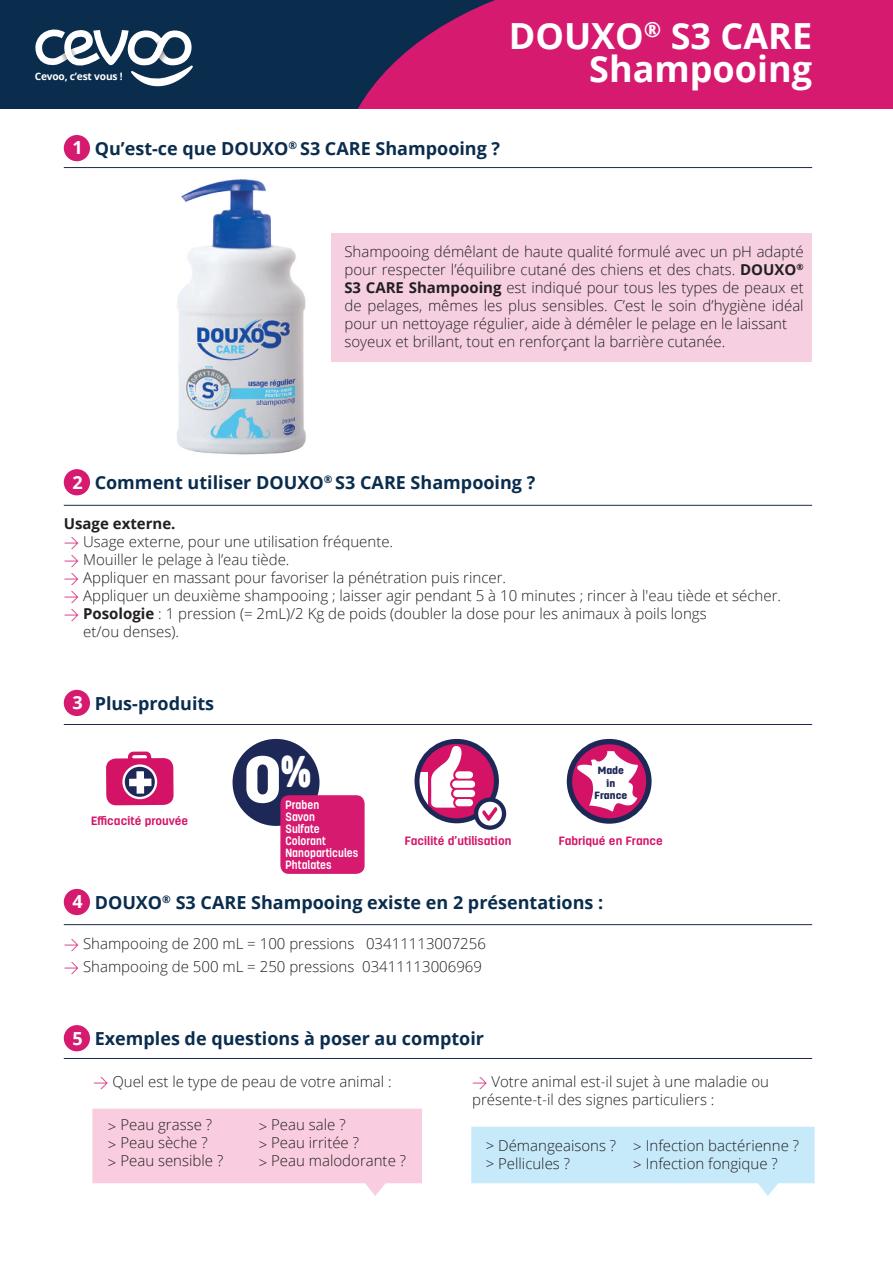
<style>
.page{position:relative;width:893px;height:1263px;background:#fff}
.page>*{position:absolute;margin:0;border:0;box-sizing:border-box;transform-origin:0 0}
.t1{font:900 65.1px "Antartida Rounded";color:#fff}
.t2{font:900 44.4px "Antartida Rounded";color:#fff;scale:.69 1}
.t3{font:700 36px "Open Sans";color:#fff}
.t4{font:700 18px "Open Sans";color:#0a2d4e}
.t5{font:300 15px/18px "Open Sans";color:#231f20}
.t6{font:700 15px "Open Sans";color:#231f20}
.t7{font:700 12px "Antartida Rounded";color:#d41367}
.t8{font:700 12px/12px "Antartida Rounded";color:#fff;scale:.88 1}
.t9{font:900 10.5px/12.6px "Antartida Rounded";color:#1d2856;text-align:center}
.t10{font:700 10.2px "Open Sans";letter-spacing:-.02em;color:#fff}
.s1{color:#fff}
.s2{font-weight:700}
.s3{font-family:"DIN";color:#d51a70}
</style>
<div class="page">
<div style="left:332px;top:234px;width:480px;height:128px;background:#f6d0e1"></div>
<div style="left:64px;top:135px;width:26px;height:26px;background:#d51a70;border-radius:50%"></div>
<hr style="left:64px;top:167px;width:748px;height:1px;background:#1d2856">
<div style="left:64px;top:469px;width:26px;height:26px;background:#d51a70;border-radius:50%"></div>
<hr style="left:64px;top:505px;width:748px;height:1px;background:#1d2856">
<div style="left:64px;top:690px;width:26px;height:26px;background:#d51a70;border-radius:50%"></div>
<hr style="left:64px;top:724px;width:748px;height:1px;background:#1d2856">
<div style="left:64px;top:889px;width:26px;height:26px;background:#d51a70;border-radius:50%"></div>
<hr style="left:64px;top:924px;width:748px;height:1px;background:#1d2856">
<div style="left:64px;top:1025px;width:26px;height:26px;background:#d51a70;border-radius:50%"></div>
<hr style="left:64px;top:1058px;width:748px;height:1px;background:#1d2856">
<div style="left:0;top:0;width:893px;height:108px;background:#0a2d4e"></div>
<svg style="left:358px;top:0;width:535px;height:108px;background:#c01b6c"></svg>
<svg style="left:35px;top:29px;width:158px;height:57px"></svg>
<img style="left:177px;top:179px;width:129px;height:276px">
<svg style="left:569px;top:742px;width:80px;height:79px"></svg>
<svg style="left:577px;top:751px;width:61px;height:61px"></svg>
<div style="left:567px;top:739px;width:85px;height:85px;border:5px solid #1d2856;border-radius:50%"></div>
<svg style="left:417px;top:741px;width:79px;height:80px"></svg>
<svg style="left:420px;top:772px;width:8px;height:34px"></svg>
<svg style="left:431px;top:745px;width:44px;height:63px"></svg>
<div style="left:414px;top:739px;width:85px;height:84px;border:5px solid #1d2856;border-radius:50%"></div>
<svg style="left:476px;top:800px;width:28px;height:28px"></svg>
<svg style="left:482px;top:807px;width:15px;height:14px"></svg>
<div style="left:474px;top:797px;width:32px;height:33px;border:4px solid #1d2856;border-radius:50%"></div>
<svg style="left:104px;top:86px;width:71px;height:720px"></svg>
<svg style="left:107px;top:753px;width:65px;height:51px"></svg>
<div style="left:233px;top:739px;width:87px;height:87px;background:#1d2856;border-radius:50%"></div>
<div style="left:280px;top:795px;width:85px;height:79px;background:#d51a70;border-radius:9px"></div>
<svg style="left:92px;top:1108px;width:330px;height:88px;background:#f9d3e3"></svg>
<svg style="left:471px;top:1127px;width:344px;height:69px"></svg>
<p class="t10" style="left:35px;top:69px;width:89px">Cevoo, c’est vous !</p>
<h3 class="t3" style="left:509px;top:10px;width:305px">DOUXO<sup>®</sup> S3 CARE</h3>
<h3 class="t3" style="left:589px;top:43px;width:224px">Shampooing</h3>
<p class="t4" style="left:72px;top:136px;width:429px"><span class="s1">1</span> Qu’est-ce que DOUXO<sup>®</sup> S3 CARE Shampooing ?</p>
<p class="t5" style="left:344px;top:242px;width:461px">Shampooing démêlant de haute qualité formulé avec un pH adapté pour respecter l’équilibre cutané des chiens et des chats. <span class="s2">DOUXO</span><sup>® </sup><span class="s2">S3 CARE Shampooing</span> est indiqué pour tous les types de peaux et de pelages, mêmes les plus sensibles. C’est le soin d’hygiène idéal pour un nettoyage régulier, aide à démêler le pelage en le laissant soyeux et brillant, tout en renforçant la barrière cutanée.</p>
<p class="t4" style="left:72px;top:470px;width:464px"><span class="s1">2</span> Comment utiliser DOUXO<sup>®</sup> S3 CARE Shampooing ?</p>
<p class="t6" style="left:64px;top:513px;width:113px">Usage externe.</p>
<p class="t5" style="left:64px;top:532px;width:331px"><span class="s3">&gt;</span> Usage externe, pour une utilisation fréquente.</p>
<p class="t5" style="left:64px;top:550px;width:227px"><span class="s3">&gt;</span> Mouiller le pelage à l’eau tiède.</p>
<p class="t5" style="left:64px;top:568px;width:444px"><span class="s3">&gt;</span> Appliquer en massant pour favoriser la pénétration puis rincer.</p>
<p class="t5" style="left:64px;top:586px;width:719px"><span class="s3">&gt;</span> Appliquer un deuxième shampooing ; laisser agir pendant 5 à 10 minutes ; rincer à l'eau tiède et sécher.</p>
<p class="t5" style="left:64px;top:604px;width:644px"><span class="s3">&gt;</span> <span class="s2">Posologie</span> : 1 pression (= 2mL)/2 Kg de poids (doubler la dose pour les animaux à poils longs</p>
<p class="t5" style="left:83px;top:622px;width:97px">et/ou denses).</p>
<p class="t4" style="left:72px;top:691px;width:143px"><span class="s1">3</span> Plus-produits</p>
<p class="t7" style="left:91px;top:814px;width:98px">Efficacité prouvée</p>
<h2 class="t2" style="left:280px;top:746px;width:46px">%</h2>
<h1 class="t1" style="left:243px;top:742px;width:40px">0</h1>
<p class="t8" style="left:286px;top:799px;width:84px">Praben<br>Savon<br>Sulfate<br>Colorant<br>Nanoparticules<br>Phtalates</p>
<p class="t9" style="left:594px;top:764px;width:34px">Made in<br>France</p>
<p class="t7" style="left:405px;top:834px;width:108px">Facilité d’utilisation</p>
<p class="t7" style="left:559px;top:834px;width:106px">Fabriqué en France</p>
<p class="t4" style="left:72px;top:890px;width:532px"><span class="s1">4</span> DOUXO<sup>®</sup> S3 CARE Shampooing existe en 2 présentations :</p>
<p class="t5" style="left:64px;top:932px;width:424px;line-height:22.2px"><span class="s3">&gt;</span> Shampooing de 200 mL = 100 pressions 03411113007256 <span class="s3">&gt;</span> Shampooing de 500 mL = 250 pressions 03411113006969</p>
<p class="t4" style="left:72px;top:1026px;width:413px"><span class="s1">5</span> Exemples de questions à poser au comptoir</p>
<p class="t5" style="left:93px;top:1072px;width:300px"><span class="s3">&gt;</span> Quel est le type de peau de votre animal :</p>
<p class="t5" style="left:472px;top:1072px;width:298px"><span class="s3">&gt;</span> Votre animal est-il sujet à une maladie ou présente-t-il des signes particuliers :</p>
<p class="t5" style="left:486px;top:1136px;width:132px">&gt; Démangeaisons ? &gt; Pellicules ?</p>
<p class="t5" style="left:633px;top:1136px;width:167px">&gt; Infection bactérienne ? &gt; Infection fongique ?</p>
<p class="t5" style="left:108px;top:1115px;width:117px">&gt; Peau grasse ? &gt; Peau sèche ?<br>&gt; Peau sensible ?</p>
<p class="t5" style="left:259px;top:1115px;width:149px">&gt; Peau sale ?<br>&gt; Peau irritée ?<br>&gt; Peau malodorante ?</p>
</div>
